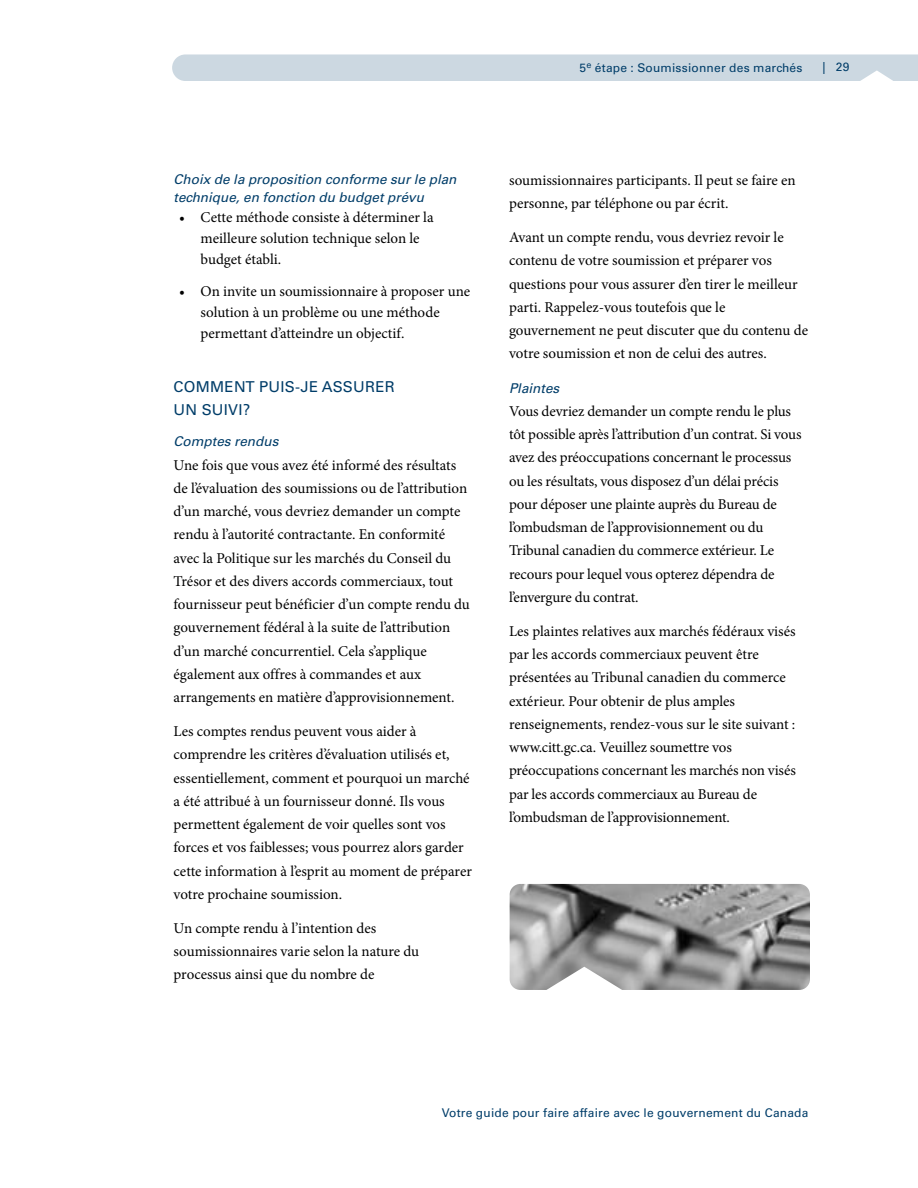
<style>
.page{position:relative;width:918px;height:1188px;background:#fff}
.page>*{position:absolute;margin:0;border:0;box-sizing:border-box;transform-origin:0 0}
.t1{font:15px/23.2px "Minion Pro";letter-spacing:-.005em;color:#000}
.t2{font:15px/22.5px "Univers LT Std";letter-spacing:.015em;color:#003d69}
.t3{font:italic 13.5px/18px "Univers LT Std";color:#003d69}
.t4{font:12px "Univers LT Std";letter-spacing:.015em;color:#003d69}
</style>
<div class="page">
<div style="left:172px;top:54px;width:746px;height:27px;background:#ccd8e1"></div>
<img style="left:510px;top:884px;width:300px;height:106px;border-radius:11px">
<svg style="left:526px;top:967px;width:116px;height:23px"></svg>
<p class="t4" style="left:580px;top:64px;width:224px">5<sup>e</sup> étape : Soumissionner des marchés</p>
<p class="t4" style="left:822px;top:62px;width:29px">| 29</p>
<p class="t3" style="left:174px;top:171px;width:284px">Choix de la proposition conforme sur le plan technique, en fonction du budget prévu</p>
<p class="t1" style="left:201px;top:208px;width:235px;line-height:21px;text-indent:-22px">• Cette méthode consiste à déterminer la meilleure solution technique selon le budget établi.</p>
<p class="t1" style="left:201px;top:282px;width:271px;line-height:21px;text-indent:-22px">• On invite un soumissionnaire à proposer une solution à un problème ou une méthode permettant d’atteindre un objectif.</p>
<p class="t2" style="left:174px;top:377px;width:223px">COMMENT PUIS-JE ASSURER<br>UN SUIVI?</p>
<p class="t3" style="left:174px;top:434px;width:106px">Comptes rendus</p>
<p class="t1" style="left:174px;top:455px;width:298px">Une fois que vous avez été informé des résultats de l’évaluation des soumissions ou de l’attribution d’un marché, vous devriez demander un compte rendu à l’autorité contractante. En conformité avec la Politique sur les marchés du Conseil du Trésor et des divers accords commerciaux, tout fournisseur peut bénéficier d’un compte rendu du gouvernement fédéral à la suite de l’attribution d’un marché concurrentiel. Cela s’applique également aux offres à commandes et aux arrangements en matière d’approvisionnement.</p>
<p class="t1" style="left:174px;top:721px;width:300px">Les comptes rendus peuvent vous aider à comprendre les critères d’évaluation utilisés et, essentiellement, comment et pourquoi un marché a été attribué à un fournisseur donné. Ils vous permettent également de voir quelles sont vos forces et vos faiblesses; vous pourrez alors garder cette information à l’esprit au moment de préparer votre prochaine soumission.</p>
<p class="t1" style="left:174px;top:918px;width:247px">Un compte rendu à l’intention des soumissionnaires varie selon la nature du processus ainsi que du nombre de</p>
<p class="t1" style="left:509px;top:170px;width:288px">soumissionnaires participants. Il peut se faire en personne, par téléphone ou par écrit.</p>
<p class="t1" style="left:509px;top:227px;width:300px">Avant un compte rendu, vous devriez revoir le contenu de votre soumission et préparer vos questions pour vous assurer d’en tirer le meilleur parti. Rappelez-vous toutefois que le gouvernement ne peut discuter que du contenu de votre soumission et non de celui des autres.</p>
<p class="t3" style="left:509px;top:380px;width:52px">Plaintes</p>
<p class="t1" style="left:509px;top:401px;width:294px">Vous devriez demander un compte rendu le plus tôt possible après l’attribution d’un contrat. Si vous avez des préoccupations concernant le processus ou les résultats, vous disposez d’un délai précis pour déposer une plainte auprès du Bureau de l’ombudsman de l’approvisionnement ou du Tribunal canadien du commerce extérieur. Le recours pour lequel vous opterez dépendra de l’envergure du contrat.</p>
<p class="t1" style="left:509px;top:621px;width:288px">Les plaintes relatives aux marchés fédéraux visés par les accords commerciaux peuvent être présentées au Tribunal canadien du commerce extérieur. Pour obtenir de plus amples renseignements, rendez-vous sur le site suivant : www.citt.gc.ca. Veuillez soumettre vos préoccupations concernant les marchés non visés par les accords commerciaux au Bureau de l’ombudsman de l’approvisionnement.</p>
<p class="t4" style="left:442px;top:1108px;width:368px">Votre guide pour faire affaire avec le gouvernement du Canada</p>
</div>
